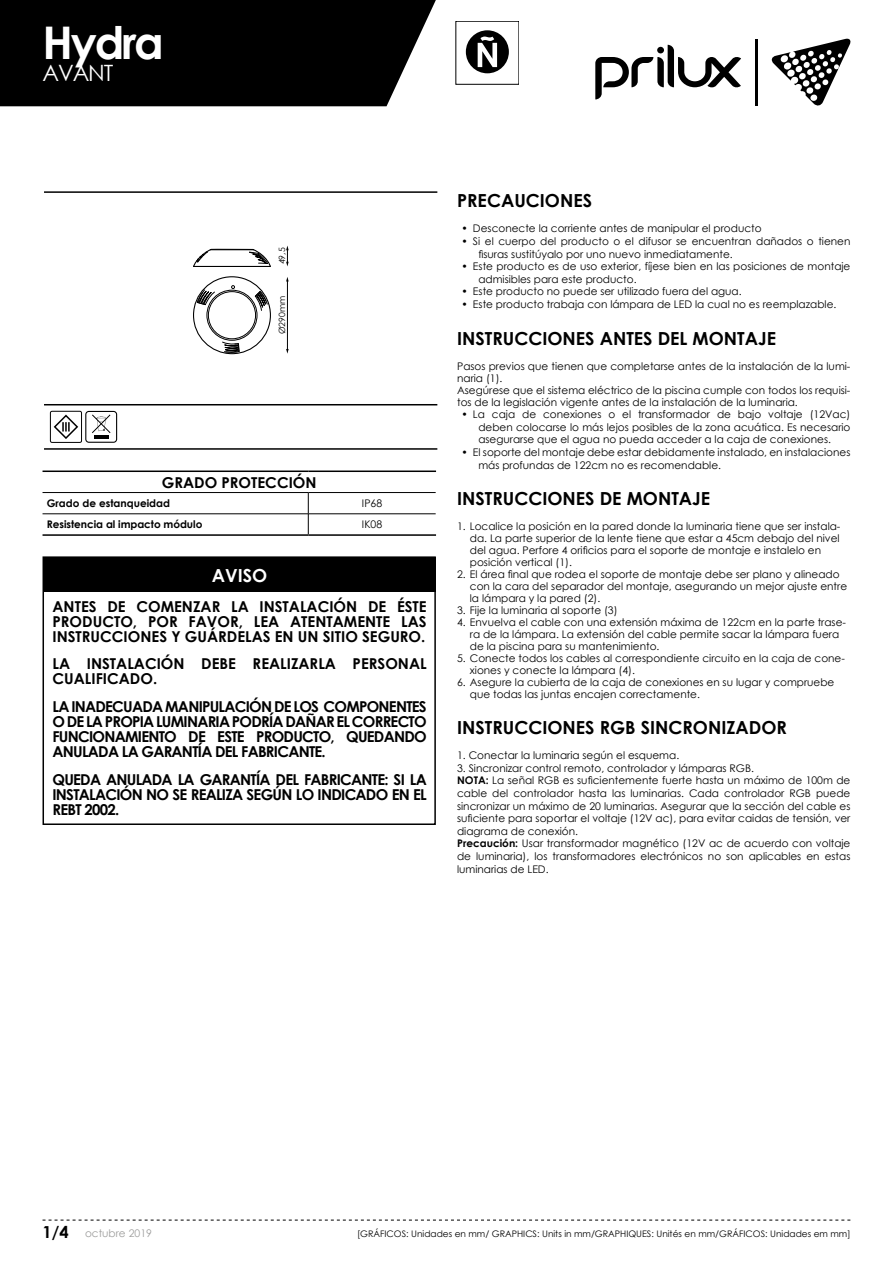
<style>
.page{position:relative;width:893px;height:1263px;background:#fff}
.page>*{position:absolute;margin:0;border:0;box-sizing:border-box;transform-origin:0 0}
.t1{font:700 45px "Century Gothic";letter-spacing:-.05em;color:#fff}
.t2{font:22.5px "Century Gothic";letter-spacing:-.05em;color:#fff}
.t3{font:700 18px "Century Gothic";color:#000}
.t4{font:700 18px "Century Gothic";color:#fff}
.t5{font:700 15px/15px "Century Gothic";color:#000;text-align:justify}
.t6{font:10.5px/12.6px "Century Gothic";color:#000}
.t7{font:700 10.5px "Century Gothic";letter-spacing:-.005em;color:#000}
.t8{font:10.5px "Century Gothic";color:#9d9d9c}
.t9{font:9px "Century Gothic";color:#000}
.t10{font:8.7px "Century Gothic";color:#000}
.s1{font-weight:700}
.s2{font-weight:700;font-size:16.5px;color:#000}
</style>
<div class="page">
<svg style="left:43px;top:1220px;width:807px;height:1px"></svg>
<div style="left:466px;top:30px;width:43px;height:43px;background:#000;border-radius:50%"></div>
<svg style="left:478px;top:37px;width:19px;height:30px"></svg>
<hr style="left:44px;top:191px;width:393px;height:2px;background:#000">
<hr style="left:44px;top:404px;width:393px;height:1px;background:#000">
<hr style="left:44px;top:448px;width:393px;height:2px;background:#000">
<div style="left:207px;top:290px;width:50px;height:51px;border:1px solid #000;border-radius:50%"></div>
<div style="left:208px;top:291px;width:48px;height:48px;border:1px solid #000;border-radius:50%"></div>
<svg style="left:197px;top:290px;width:18px;height:15px"></svg>
<svg style="left:255px;top:291px;width:12px;height:20px"></svg>
<svg style="left:231px;top:285px;width:4px;height:4px"></svg>
<svg style="left:222px;top:342px;width:18px;height:11px"></svg>
<hr style="left:287px;top:281px;width:1px;height:69px;background:#000">
<svg style="left:286px;top:246px;width:3px;height:20px"></svg>
<svg style="left:193px;top:248px;width:78px;height:19px"></svg>
<svg style="left:53px;top:414px;width:26px;height:25px"></svg>
<div style="left:50px;top:411px;width:32px;height:32px;border:1px solid #000;border-radius:2px"></div>
<svg style="left:85px;top:411px;width:32px;height:32px"></svg>
<hr style="left:94px;top:435px;width:15px;height:4px;background:#000">
<div style="left:44px;top:558px;width:391px;height:34px;background:#000"></div>
<div style="left:43px;top:556px;width:393px;height:269px;border:2px solid #000"></div>
<hr style="left:43px;top:470px;width:265px;height:2px;background:#000">
<hr style="left:308px;top:470px;width:128px;height:2px;background:#000">
<hr style="left:43px;top:534px;width:265px;height:2px;background:#000">
<hr style="left:308px;top:534px;width:128px;height:2px;background:#000">
<hr style="left:43px;top:492px;width:265px;height:1px;background:#000">
<hr style="left:308px;top:492px;width:128px;height:1px;background:#000">
<hr style="left:43px;top:513px;width:265px;height:1px;background:#000">
<hr style="left:308px;top:513px;width:128px;height:1px;background:#000">
<svg style="left:308px;top:493px;width:1px;height:41px"></svg>
<div style="left:0;top:0;width:436px;height:106px;background:#000"></div>
<svg style="left:595px;top:45px;width:146px;height:54px"></svg>
<hr style="left:755px;top:39px;width:2px;height:67px;background:#000">
<svg style="left:771px;top:39px;width:80px;height:67px"></svg>
<h1 class="t1" style="left:43px;top:8px;width:123px">Hydra</h1>
<h2 class="t2" style="left:43px;top:57px;width:72px">AVANT</h2>
<p class="t10" style="left:276px;top:264px;width:18px;rotate:-90deg">49,5</p>
<p class="t10" style="left:276px;top:334px;width:40px;rotate:-90deg">Ø290mm</p>
<h3 class="t5" style="left:162px;top:474px;width:156px">GRADO PROTECCIÓN</h3>
<p class="t7" style="left:47px;top:495px;width:125px">Grado de estanqueidad</p>
<p class="t6" style="left:362px;top:497px;width:22px">IP68</p>
<p class="t7" style="left:47px;top:517px;width:157px">Resistencia al impacto módulo</p>
<p class="t6" style="left:362px;top:518px;width:22px">IK08</p>
<h3 class="t4" style="left:212px;top:561px;width:57px">AVISO</h3>
<h3 class="t5" style="left:53px;top:598px;width:376px">ANTES DE COMENZAR LA INSTALACIÓN DE ÉSTE PRODUCTO, POR FAVOR, LEA ATENTAMENTE LAS INSTRUCCIONES Y GUÁRDELAS EN UN SITIO SEGURO.</h3>
<h3 class="t5" style="left:53px;top:656px;width:376px">LA INSTALACIÓN DEBE REALIZARLA PERSONAL<br>CUALIFICADO.</h3>
<h3 class="t5" style="left:53px;top:699px;width:376px">LA INADECUADA MANIPULACIÓN DE LOS COMPONENTES O DE LA PROPIA LUMINARIA PODRÍA DAÑAR EL CORRECTO FUNCIONAMIENTO DE ESTE PRODUCTO, QUEDANDO ANULADA LA GARANTÍA DEL FABRICANTE.</h3>
<h3 class="t5" style="left:53px;top:771px;width:376px">QUEDA ANULADA LA GARANTÍA DEL FABRICANTE: SI LA INSTALACIÓN NO SE REALIZA SEGÚN LO INDICADO EN EL REBT 2002.</h3>
<h3 class="t3" style="left:457px;top:187px;width:136px">PRECAUCIONES</h3>
<p class="t6" style="left:461px;top:222px;width:302px">• Desconecte la corriente antes de manipular el producto</p>
<p class="t6" style="left:478px;top:235px;width:374px;text-indent:-17px">• Si el cuerpo del producto o el difusor se encuentran dañados o tienen fisuras sustitúyalo por uno nuevo inmediatamente.</p>
<p class="t6" style="left:478px;top:260px;width:374px;text-indent:-17px">• Este producto es de uso exterior, fíjese bien en las posiciones de montaje admisibles para este producto.</p>
<p class="t6" style="left:461px;top:285px;width:282px">• Este producto no puede ser utilizado fuera del agua.</p>
<p class="t6" style="left:461px;top:298px;width:377px">• Este producto trabaja con lámpara de LED la cual no es reemplazable.</p>
<h3 class="t3" style="left:457px;top:325px;width:320px">INSTRUCCIONES ANTES DEL MONTAJE</h3>
<p class="t6" style="left:457px;top:360px;width:395px;line-height:12px">Pasos previos que tienen que completarse antes de la instalación de la lumi&shy;naria (1).<br>Asegúrese que el sistema eléctrico de la piscina cumple con todos los requisi&shy;tos de la legislación vigente antes de la instalación de la luminaria.</p>
<p class="t6" style="left:478px;top:408px;width:374px;text-align:justify;text-indent:-17px">• La caja de conexiones o el transformador de bajo voltaje (12Vac) deben colocarse lo más lejos posibles de la zona acuática. Es necesario asegurarse que el agua no pueda acceder a la caja de conexiones.</p>
<p class="t6" style="left:478px;top:446px;width:374px;text-indent:-17px">• El soporte del montaje debe estar debidamente instalado, en instalaciones más profundas de 122cm no es recomendable.</p>
<h3 class="t3" style="left:457px;top:485px;width:255px">INSTRUCCIONES DE MONTAJE</h3>
<p class="t6" style="left:470px;top:520px;width:372px;line-height:12px;text-indent:-13px">1. Localice la posición en la pared donde la luminaria tiene que ser instala&shy;da. La parte superior de la lente tiene que estar a 45cm debajo del nivel del agua. Perfore 4 orificios para el soporte de montaje e instalelo en posición vertical (1).</p>
<p class="t6" style="left:470px;top:568px;width:379px;line-height:12px;text-indent:-13px">2. El área final que rodea el soporte de montaje debe ser plano y alineado con la cara del separador del montaje, asegurando un mejor ajuste entre la lámpara y la pared (2).</p>
<p class="t6" style="left:457px;top:604px;width:162px">3. Fije la luminaria al soporte (3)</p>
<p class="t6" style="left:470px;top:616px;width:378px;line-height:12px;text-indent:-13px">4. Envuelva el cable con una extensión máxima de 122cm en la parte trase&shy;ra de la lámpara. La extensión del cable permite sacar la lámpara fuera de la piscina para su mantenimiento.</p>
<p class="t6" style="left:470px;top:652px;width:376px;line-height:12px;text-indent:-13px">5. Conecte todos los cables al correspondiente circuito en la caja de cone&shy;xiones y conecte la lámpara (4).</p>
<p class="t6" style="left:470px;top:676px;width:366px;line-height:12px;text-indent:-13px">6. Asegure la cubierta de la caja de conexiones en su lugar y compruebe que todas las juntas encajen correctamente.</p>
<h3 class="t3" style="left:457px;top:714px;width:331px">INSTRUCCIONES RGB SINCRONIZADOR</h3>
<p class="t6" style="left:457px;top:749px;width:224px">1. Conectar la luminaria según el esquema.</p>
<p class="t6" style="left:457px;top:761px;width:395px">3. Sincronizar control remoto, controlador y lámparas RGB.<br><span class="s1">NOTA:</span> La señal RGB es suficientemente fuerte hasta un máximo de 100m de cable del controlador hasta las luminarias. Cada controlador RGB puede sincronizar un máximo de 20 luminarias. Asegurar que la sección del cable es suficiente para soportar el voltaje (12V ac), para evitar caidas de tensión, ver diagrama de conexión.<br><span class="s1">Precaución:</span> Usar transformador magnético (12V ac de acuerdo con voltaje de luminaria), los transformadores electrónicos no son aplicables en estas luminarias de LED.</p>
<p class="t8" style="left:43px;top:1226px;width:111px"><span class="s2">1/4</span> octubre 2019</p>
<p class="t9" style="left:357px;top:1227px;width:495px">[GRÁFICOS: Unidades en mm/ GRAPHICS: Units in mm/GRAPHIQUES: Unités en mm/GRÁFICOS: Unidades em mm]</p>
</div>
